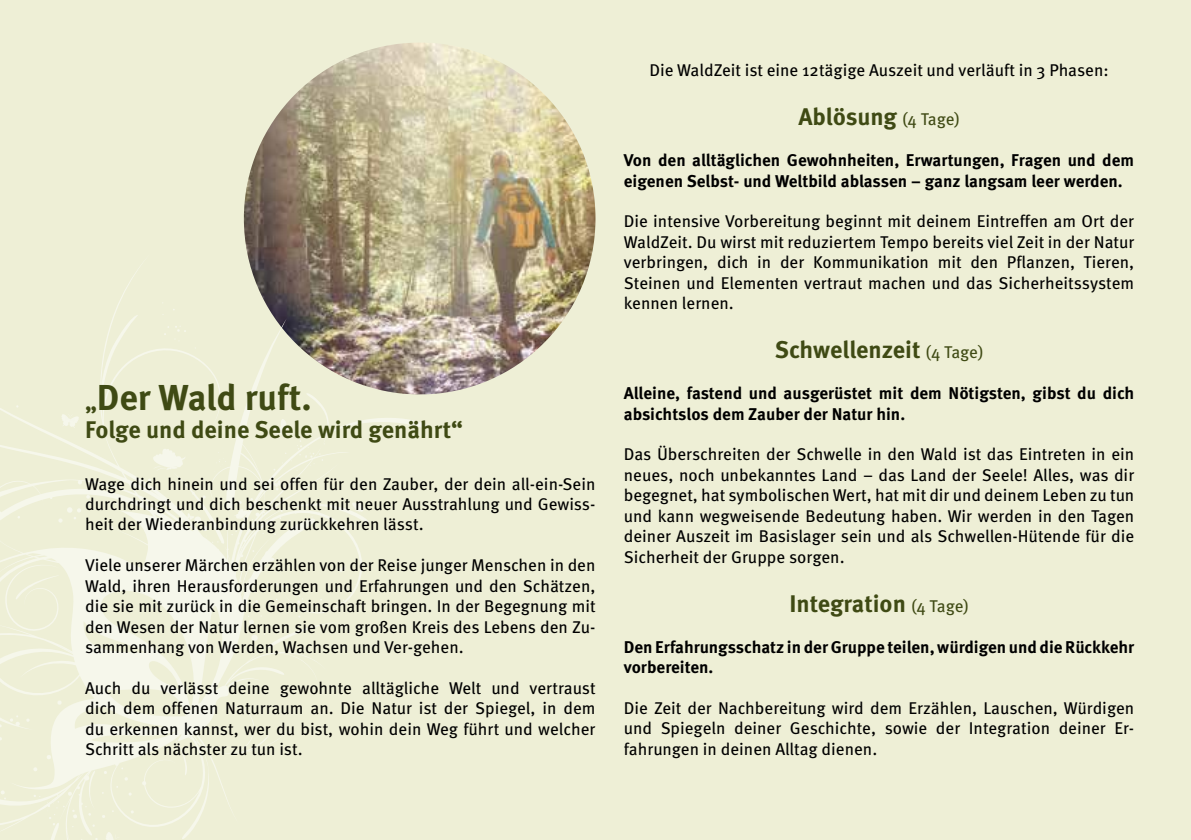
<style>
.page{position:relative;width:1191px;height:840px;background:#fff}
.page>*{position:absolute;margin:0;border:0;box-sizing:border-box;transform-origin:0 0}
.t1{font:700 36px "Meta OT";letter-spacing:-.005em;color:#3f4a14}
.t2{font:700 24px "Meta OT";color:#3f4a14}
.t3{font:17px/20.4px "Meta OT";color:#000;text-align:justify}
.t4{font:700 17px/20.4px "Meta OT";color:#000}
.s1{font-size:24px}
.s2{font-weight:400;font-size:17px}
</style>
<div class="page">
<div style="left:0;top:0;width:1191px;height:839px;background:#eeefd6"></div>
<img style="left:244px;top:43px;width:351px;height:351px;border-radius:176px">
<svg style="left:0;top:245px;width:429px;height:594px"></svg>
<h1 class="t1" style="left:85px;top:374px;width:228px"><span class="s1">„</span>Der Wald ruft.</h1>
<h2 class="t2" style="left:85px;top:414px;width:379px">Folge und deine Seele wird genährt“</h2>
<p class="t3" style="left:85px;top:473px;width:512px">Wage dich hinein und sei offen für den Zauber, der dein all-ein-Sein durchdringt und dich beschenkt mit neuer Ausstrahlung und Gewiss&shy;heit der Wiederanbindung zurückkehren lässt.</p>
<p class="t3" style="left:85px;top:555px;width:512px">Viele unserer Märchen erzählen von der Reise junger Menschen in den Wald, ihren Herausforderungen und Erfahrungen und den Schätzen, die sie mit zurück in die Gemeinschaft bringen. In der Begegnung mit den Wesen der Natur lernen sie vom großen Kreis des Lebens den Zu&shy;sammenhang von Werden, Wachsen und Ver-gehen.</p>
<p class="t3" style="left:85px;top:677px;width:512px">Auch du verlässt deine gewohnte alltägliche Welt und vertraust dich dem offenen Naturraum an. Die Natur ist der Spiegel, in dem du erkennen kannst, wer du bist, wohin dein Weg führt und welcher Schritt als nächster zu tun ist.</p>
<p class="t3" style="left:649px;top:60px;width:461px">Die WaldZeit ist eine 12tägige Auszeit und verläuft in 3 Phasen:</p>
<h2 class="t2" style="left:798px;top:102px;width:163px">Ablösung <span class="s2">(4 Tage)</span></h2>
<p class="t4" style="left:624px;top:150px;width:512px">Von den alltäglichen Gewohnheiten, Erwartungen, Fragen und dem eigenen Selbst- und Weltbild ablassen – ganz langsam leer werden.</p>
<p class="t3" style="left:624px;top:211px;width:512px">Die intensive Vorbereitung beginnt mit deinem Eintreffen am Ort der WaldZeit. Du wirst mit reduziertem Tempo bereits viel Zeit in der Natur verbringen, dich in der Kommunikation mit den Pflanzen, Tieren, Steinen und Elementen vertraut machen und das Sicherheitssystem kennen lernen.</p>
<h2 class="t2" style="left:775px;top:334px;width:210px">Schwellenzeit <span class="s2">(4 Tage)</span></h2>
<p class="t4" style="left:624px;top:383px;width:512px">Alleine, fastend und ausgerüstet mit dem Nötigsten, gibst du dich absichtslos dem Zauber der Natur hin.</p>
<p class="t3" style="left:624px;top:444px;width:512px">Das Überschreiten der Schwelle in den Wald ist das Eintreten in ein neues, noch unbekanntes Land – das Land der Seele! Alles, was dir begegnet, hat symbolischen Wert, hat mit dir und deinem Leben zu tun und kann wegweisende Bedeutung haben. Wir werden in den Tagen deiner Auszeit im Basislager sein und als Schwellen-Hütende für die Sicherheit der Gruppe sorgen.</p>
<h2 class="t2" style="left:789px;top:588px;width:181px">Integration <span class="s2">(4 Tage)</span></h2>
<p class="t4" style="left:624px;top:636px;width:512px">Den Erfahrungsschatz in der Gruppe teilen, würdigen und die Rückkehr vorbereiten.</p>
<p class="t3" style="left:624px;top:697px;width:512px">Die Zeit der Nachbereitung wird dem Erzählen, Lauschen, Würdigen und Spiegeln deiner Geschichte, sowie der Integration deiner Er&shy;fahrungen in deinen Alltag dienen.</p>
</div>
